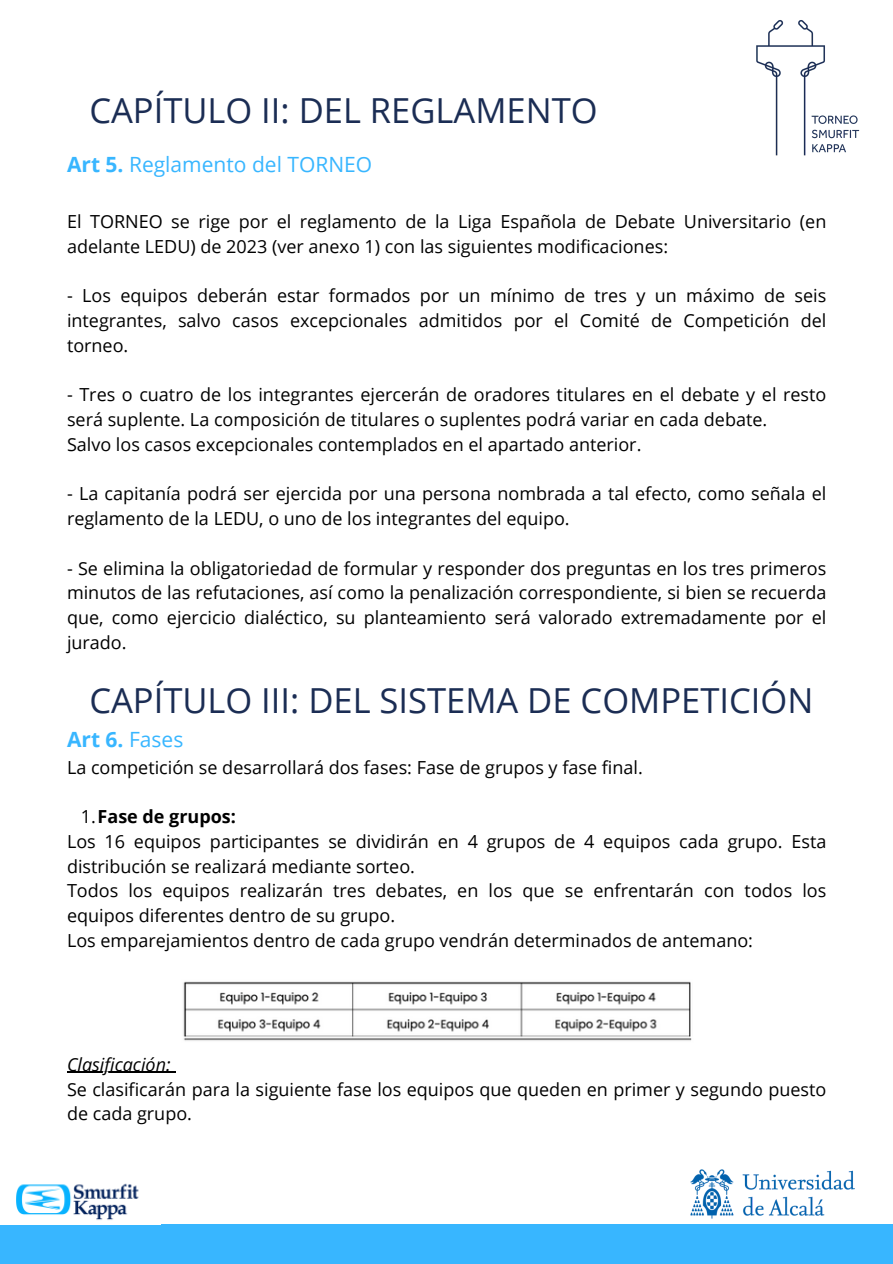
<style>
.page{position:relative;width:893px;height:1264px;background:#fff}
.page>*{position:absolute;margin:0;border:0;box-sizing:border-box;transform-origin:0 0}
.t1{font:34.5px "Open Sans";color:#1b2d54}
.t2{font:21px "Open Sans";color:#38b6ff}
.t3{font:700 21px "Open Sans";color:#38b6ff}
.t4{font:18px/24.8px "Open Sans";color:#000}
.t5{font:700 18px "Open Sans";color:#000}
.t6{font:italic 18px "Open Sans";color:#000}
.s1{font-weight:700}
.s2{font-weight:400}
</style>
<div class="page">
<img style="left:756px;top:20px;width:104px;height:136px">
<hr style="left:67px;top:1071px;width:104px;height:2px;background:#000">
<div style="left:0;top:1224px;width:892px;height:39px;background:#38b6ff"></div>
<img style="left:183px;top:981px;width:509px;height:60px">
<img style="left:16px;top:1183px;width:123px;height:37px">
<img style="left:690px;top:1169px;width:164px;height:49px">
<p class="t1" style="left:89px;top:86px;width:509px">CAPÍTULO II: DEL REGLAMENTO</p>
<p class="t2" style="left:67px;top:149px;width:307px"><span class="s1">Art 5.</span> Reglamento del TORNEO</p>
<p class="t4" style="left:67px;top:208px;width:760px">El TORNEO se rige por el reglamento de la Liga Española de Debate Universitario (en adelante LEDU) de 2023 (ver anexo 1) con las siguientes modificaciones:</p>
<p class="t4" style="left:67px;top:283px;width:760px;text-align:justify">- Los equipos deberán estar formados por un mínimo de tres y un máximo de seis integrantes, salvo casos excepcionales admitidos por el Comité de Competición del torneo.</p>
<p class="t4" style="left:67px;top:382px;width:760px">- Tres o cuatro de los integrantes ejercerán de oradores titulares en el debate y el resto será suplente. La composición de titulares o suplentes podrá variar en cada debate.</p>
<p class="t4" style="left:67px;top:431px;width:576px">Salvo los casos excepcionales contemplados en el apartado anterior.</p>
<p class="t4" style="left:67px;top:481px;width:760px">- La capitanía podrá ser ejercida por una persona nombrada a tal efecto, como señala el reglamento de la LEDU, o uno de los integrantes del equipo.</p>
<p class="t4" style="left:67px;top:555px;width:760px;text-align:justify">- Se elimina la obligatoriedad de formular y responder dos preguntas en los tres primeros minutos de las refutaciones, así como la penalización correspondiente, si bien se recuerda que, como ejercicio dialéctico, su planteamiento será valorado extremadamente por el jurado.</p>
<p class="t1" style="left:89px;top:676px;width:725px">CAPÍTULO III: DEL SISTEMA DE COMPETICIÓN</p>
<h1 class="t3" style="left:67px;top:724px;width:118px">Art 6. <span class="s2">Fases</span></h1>
<h2 class="t4" style="left:67px;top:754px;width:577px">La competición se desarrollará dos fases: Fase de grupos y fase final.</h2>
<p class="t5" style="left:81px;top:804px;width:157px"><span class="s2">1.</span>Fase de grupos:</p>
<p class="t4" style="left:67px;top:828px;width:760px">Los 16 equipos participantes se dividirán en 4 grupos de 4 equipos cada grupo. Esta distribución se realizará mediante sorteo.</p>
<p class="t4" style="left:67px;top:878px;width:760px">Todos los equipos realizarán tres debates, en los que se enfrentarán con todos los equipos diferentes dentro de su grupo.</p>
<p class="t4" style="left:67px;top:927px;width:687px">Los emparejamientos dentro de cada grupo vendrán determinados de antemano:</p>
<p class="t6" style="left:67px;top:1051px;width:105px">Clasificación:</p>
<p class="t4" style="left:67px;top:1076px;width:760px">Se clasificarán para la siguiente fase los equipos que queden en primer y segundo puesto de cada grupo.</p>
</div>
